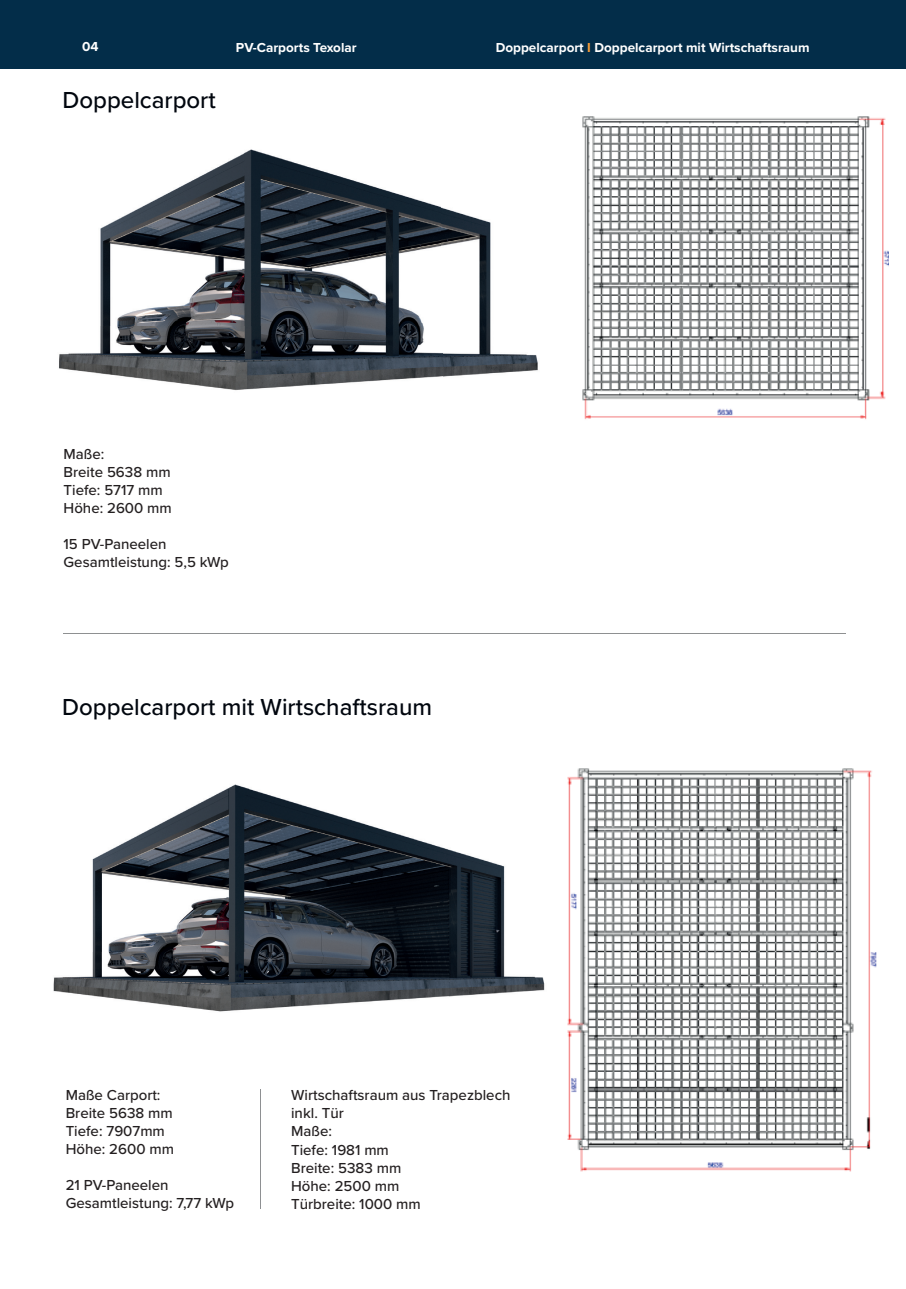
<style>
.page{position:relative;width:906px;height:1289px;background:#fff}
.page>*{position:absolute;margin:0;border:0;box-sizing:border-box;transform-origin:0 0}
.t1{font:500 24px "Proxima Nova";color:#01060e}
.t2{font:500 15px/18px "Proxima Nova";color:#231f20}
.t3{font:700 13.5px "Proxima Nova";color:#fff}
.s1{color:#f89d38}
</style>
<div class="page">
<hr style="left:260px;top:1088px;width:1px;height:120px;background:#8e9092">
<img style="left:59px;top:149px;width:479px;height:242px">
<img style="left:53px;top:784px;width:492px;height:228px">
<img style="left:582px;top:116px;width:307px;height:304px">
<img style="left:567px;top:768px;width:310px;height:404px">
<div style="left:0;top:0;width:906px;height:68px;background:#032d49"></div>
<hr style="left:63px;top:632px;width:782px;height:1px;background:#8e9091">
<p class="t3" style="left:82px;top:37px;width:18px">04</p>
<p class="t3" style="left:236px;top:37px;width:122px">PV-Carports Texolar</p>
<p class="t3" style="left:496px;top:37px;width:315px">Doppelcarport <span class="s1">I</span> Doppelcarport mit Wirtschaftsraum</p>
<h1 class="t1" style="left:63px;top:82px;width:155px">Doppelcarport</h1>
<p class="t2" style="left:64px;top:444px;width:110px">Maße:<br>Breite 5638 mm<br>Tiefe: 5717 mm<br>Höhe: 2600 mm</p>
<p class="t2" style="left:64px;top:534px;width:167px">15 PV-Paneelen<br>Gesamtleistung: 5,5 kWp</p>
<h1 class="t1" style="left:62px;top:689px;width:371px">Doppelcarport mit Wirtschaftsraum</h1>
<p class="t2" style="left:66px;top:1085px;width:110px">Maße Carport:<br>Breite 5638 mm<br>Tiefe: 7907mm<br>Höhe: 2600 mm</p>
<p class="t2" style="left:66px;top:1175px;width:170px">21 PV-Paneelen<br>Gesamtleistung: 7,77 kWp</p>
<p class="t2" style="left:291px;top:1085px;width:221px">Wirtschaftsraum aus Trapezblech inkl. Tür<br>Maße:<br>Tiefe: 1981 mm<br>Breite: 5383 mm<br>Höhe: 2500 mm<br>Türbreite: 1000 mm</p>
</div>
